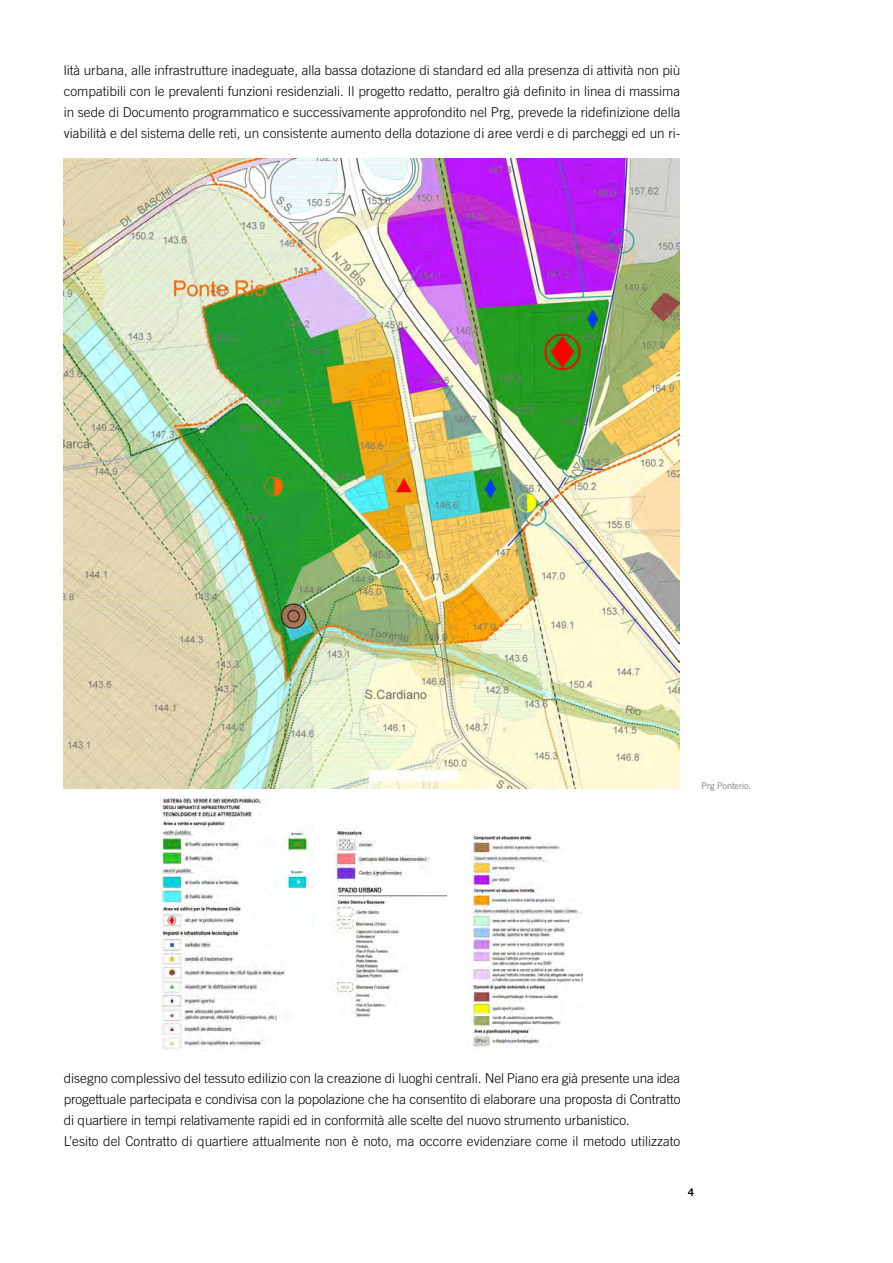
<style>
.page{position:relative;width:893px;height:1263px;background:#fff}
.page>*{position:absolute;margin:0;border:0;box-sizing:border-box;transform-origin:0 0}
.t1{font:300 13.5px/21px "Trade Gothic";letter-spacing:-.01em;color:#000;text-align:justify}
.t2{font:700 10.5px "Trade Gothic";color:#000}
.t3{font:300 9px "Trade Gothic";color:#636363}
</style>
<div class="page">
<img style="left:64px;top:159px;width:616px;height:630px">
<img style="left:161px;top:796px;width:152px;height:254px">
<img style="left:334px;top:886px;width:112px;height:132px">
<img style="left:466px;top:834px;width:117px;height:214px">
<img style="left:335px;top:829px;width:96px;height:55px">
<p class="t1" style="left:64px;top:60px;width:618px">lità urbana, alle infrastrutture inadeguate, alla bassa dotazione di standard ed alla presenza di attività non più compatibili con le prevalenti funzioni residenziali. Il progetto redatto, peraltro già definito in linea di massima in sede di Documento programmatico e successivamente approfondito nel Prg, prevede la ridefinizione della viabilità e del sistema delle reti, un consistente aumento della dotazione di aree verdi e di parcheggi ed un ri-</p>
<p class="t3" style="left:702px;top:780px;width:51px">Prg Ponterio.</p>
<p class="t1" style="left:64px;top:1068px;width:618px;text-align:left">disegno complessivo del tessuto edilizio con la creazione di luoghi centrali. Nel Piano era già presente una idea progettuale partecipata e condivisa con la popolazione che ha consentito di elaborare una proposta di Contratto di quartiere in tempi relativamente rapidi ed in conformità alle scelte del nuovo strumento urbanistico.<br>L’esito del Contratto di quartiere attualmente non è noto, ma occorre evidenziare come il metodo utilizzato</p>
<p class="t2" style="left:688px;top:1186px;width:7px">4</p>
</div>
